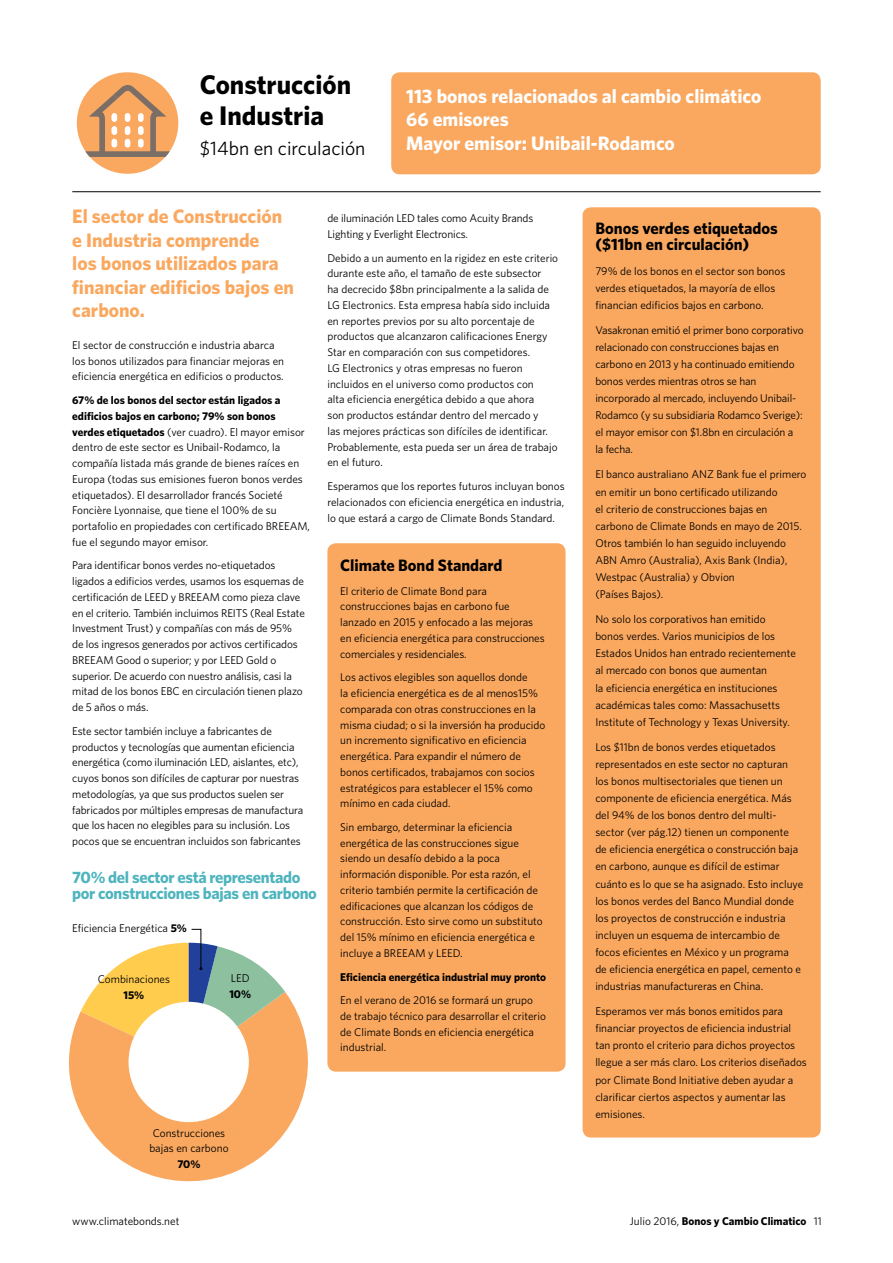
<style>
.page{position:relative;width:893px;height:1263px;background:#fff}
.page>*{position:absolute;margin:0;border:0;box-sizing:border-box;transform-origin:0 0}
.t1{font:700 27px/31.5px "Whitney";color:#000}
.t2{font:700 19.5px/23.7px "Whitney";color:#faa85f}
.t3{font:700 19.5px/23.7px "Whitney";color:#fff}
.t4{font:19.5px "Whitney";color:#000}
.t5{font:700 16.5px/15.8px "Whitney";color:#000}
.t6{font:700 16.5px/15.8px "Whitney";letter-spacing:-.02em;color:#4eb4be}
.t7{font:11.25px/15.8px "Whitney";color:#000}
.t8{font:700 11.25px "Whitney";color:#000}
.s1{font-weight:700}
.s2{font-weight:400}
</style>
<div class="page">
<div style="left:327px;top:543px;width:239px;height:528px;background:#faa85f;border-radius:9px"></div>
<hr style="left:72px;top:191px;width:749px;height:1px;background:#000">
<div style="left:583px;top:207px;width:238px;height:930px;background:#faa85f;border-radius:9px"></div>
<div style="left:391px;top:72px;width:430px;height:102px;background:#faa85f;border-radius:9px"></div>
<div style="left:77px;top:72px;width:101px;height:102px;background:#faa85f;border-radius:50%"></div>
<svg style="left:81px;top:86px;width:93px;height:75px"></svg>
<svg style="left:91px;top:992px;width:217px;height:190px;fill:#faa85f"></svg>
<svg style="left:68px;top:928px;width:217px;height:203px"></svg>
<h1 class="t1" style="left:200px;top:68px;width:153px">Construcción e Industria</h1>
<h2 class="t4" style="left:200px;top:136px;width:167px">$14bn en circulación</h2>
<h2 class="t3" style="left:406px;top:84px;width:357px">113 bonos relacionados al cambio climático<br>66 emisores<br>Mayor emisor: Unibail-Rodamco</h2>
<h2 class="t2" style="left:72px;top:204px;width:223px">El sector de Construcción e Industria comprende<br>los bonos utilizados para financiar edificios bajos en carbono.</h2>
<p class="t7" style="left:72px;top:337px;width:213px">El sector de construcción e industria abarca los bonos utilizados para financiar mejoras en eficiencia energética en edificios o productos.</p>
<p class="t7" style="left:72px;top:392px;width:239px"><span class="s1">67% de los bonos del sector están ligados a edificios bajos en carbono; 79% son bonos verdes etiquetados</span> (ver cuadro). El mayor emisor dentro de este sector es Unibail-Rodamco, la compañía listada más grande de bienes raíces en Europa (todas sus emisiones fueron bonos verdes etiquetados). El desarrollador francés Societé Foncière Lyonnaise, que tiene el 100% de su portafolio en propiedades con certificado BREEAM, fue el segundo mayor emisor.</p>
<p class="t7" style="left:72px;top:557px;width:234px">Para identificar bonos verdes no-etiquetados ligados a edificios verdes, usamos los esquemas de certificación de LEED y BREEAM como pieza clave en el criterio. También incluimos REITS (Real Estate Investment Trust) y compañías con más de 95% de los ingresos generados por activos certificados BREEAM Good o superior; y por LEED Gold o superior. De acuerdo con nuestro análisis, casi la mitad de los bonos EBC en circulación tienen plazo de 5 años o más.</p>
<p class="t7" style="left:72px;top:723px;width:232px">Este sector también incluye a fabricantes de productos y tecnologías que aumentan eficiencia energética (como iluminación LED, aislantes, etc), cuyos bonos son difíciles de capturar por nuestras metodologías, ya que sus productos suelen ser fabricados por múltiples empresas de manufactura que los hacen no elegibles para su inclusión. Los pocos que se encuentran incluidos son fabricantes</p>
<h3 class="t6" style="left:72px;top:869px;width:246px">70% del sector está representado por construcciones bajas en carbono</h3>
<p class="t7" style="left:72px;top:920px;width:116px">Eficiencia Energética <span class="s1">5%</span></p>
<p class="t7" style="left:98px;top:971px;width:74px">Combinaciones</p>
<p class="t8" style="left:123px;top:987px;width:22px">15%</p>
<p class="t7" style="left:231px;top:970px;width:20px">LED</p>
<p class="t8" style="left:229px;top:986px;width:23px">10%</p>
<p class="t7" style="left:327px;top:210px;width:207px">de iluminación LED tales como Acuity Brands<br>Lighting y Everlight Electronics.</p>
<p class="t7" style="left:327px;top:250px;width:232px">Debido a un aumento en la rigidez en este criterio durante este año, el tamaño de este subsector<br>ha decrecido $8bn principalmente a la salida de LG Electronics. Esta empresa había sido incluida en reportes previos por su alto porcentaje de productos que alcanzaron calificaciones Energy Star en comparación con sus competidores.<br>LG Electronics y otras empresas no fueron incluidos en el universo como productos con<br>alta eficiencia energética debido a que ahora<br>son productos estándar dentro del mercado y<br>las mejores prácticas son difíciles de identificar.<br>Probablemente, esta pueda ser un área de trabajo en el futuro.</p>
<p class="t7" style="left:327px;top:478px;width:239px;text-align:justify">Esperamos que los reportes futuros incluyan bonos relacionados con eficiencia energética en industria, lo que estará a cargo de Climate Bonds Standard.</p>
<h3 class="t5" style="left:340px;top:557px;width:164px">Climate Bond Standard</h3>
<p class="t7" style="left:340px;top:583px;width:206px">El criterio de Climate Bond para construcciones bajas en carbono fue lanzado en 2015 y enfocado a las mejoras en eficiencia energética para construcciones comerciales y residenciales.</p>
<p class="t7" style="left:340px;top:669px;width:207px">Los activos elegibles son aquellos donde<br>la eficiencia energética es de al menos15% comparada con otras construcciones en la misma ciudad; o si la inversión ha producido un incremento significativo en eficiencia energética. Para expandir el número de bonos certificados, trabajamos con socios estratégicos para establecer el 15% como mínimo en cada ciudad.</p>
<p class="t7" style="left:340px;top:819px;width:204px">Sin embargo, determinar la eficiencia energética de las construcciones sigue siendo un desafío debido a la poca información disponible. Por esta razón, el criterio también permite la certificación de edificaciones que alcanzan los códigos de construcción. Esto sirve como un substituto del 15% mínimo en eficiencia energética e incluye a BREEAM y LEED.</p>
<p class="t8" style="left:340px;top:969px;width:208px">Eficiencia energética industrial muy pronto</p>
<p class="t7" style="left:340px;top:992px;width:207px">En el verano de 2016 se formará un grupo de trabajo técnico para desarrollar el criterio de Climate Bonds en eficiencia energética industrial.</p>
<p class="t7" style="left:149px;top:1124px;width:81px">Construcciones bajas en carbono</p>
<p class="t8" style="left:177px;top:1156px;width:25px">70%</p>
<h3 class="t5" style="left:595px;top:220px;width:184px">Bonos verdes etiquetados ($11bn en circulación)</h3>
<p class="t7" style="left:595px;top:262px;width:191px;line-height:17.1px">79% de los bonos en el sector son bonos verdes etiquetados, la mayoría de ellos financian edificios bajos en carbono.</p>
<p class="t7" style="left:595px;top:321px;width:210px;line-height:17.1px">Vasakronan emitió el primer bono corporativo relacionado con construcciones bajas en carbono en 2013 y ha continuado emitiendo bonos verdes mientras otros se han incorporado al mercado, incluyendo Unibail-Rodamco (y su subsidiaria Rodamco Sverige): el mayor emisor con $1.8bn en circulación a la fecha.</p>
<p class="t7" style="left:595px;top:466px;width:213px;line-height:17.1px">El banco australiano ANZ Bank fue el primero en emitir un bono certificado utilizando<br>el criterio de construcciones bajas en carbono de Climate Bonds en mayo de 2015.<br>Otros también lo han seguido incluyendo ABN Amro (Australia), Axis Bank (India), Westpac (Australia) y Obvion<br>(Países Bajos).</p>
<p class="t7" style="left:595px;top:610px;width:202px;line-height:17.1px">No solo los corporativos han emitido bonos verdes. Varios municipios de los Estados Unidos han entrado recientemente al mercado con bonos que aumentan<br>la eficiencia energética en instituciones académicas tales como: Massachusetts Institute of Technology y Texas University.</p>
<p class="t7" style="left:595px;top:738px;width:210px;line-height:17.1px">Los $11bn de bonos verdes etiquetados representados en este sector no capturan los bonos multisectoriales que tienen un componente de eficiencia energética. Más del 94% de los bonos dentro del multi&shy;sector (ver pág.12) tienen un componente<br>de eficiencia energética o construcción baja en carbono, aunque es difícil de estimar cuánto es lo que se ha asignado. Esto incluye los bonos verdes del Banco Mundial donde los proyectos de construcción e industria incluyen un esquema de intercambio de focos eficientes en México y un programa<br>de eficiencia energética en papel, cemento e industrias manufactureras en China.</p>
<p class="t7" style="left:595px;top:1002px;width:213px;line-height:17.1px">Esperamos ver más bonos emitidos para financiar proyectos de eficiencia industrial tan pronto el criterio para dichos proyectos llegue a ser más claro. Los criterios diseñados por Climate Bond Initiative deben ayudar a clarificar ciertos aspectos y aumentar las emisiones.</p>
<p class="t7" style="left:72px;top:1213px;width:109px">www.climatebonds.net</p>
<p class="t8" style="left:630px;top:1214px;width:194px"><span class="s2">Julio 2016,</span> Bonos y Cambio Climatico <span class="s2">11</span></p>
</div>
